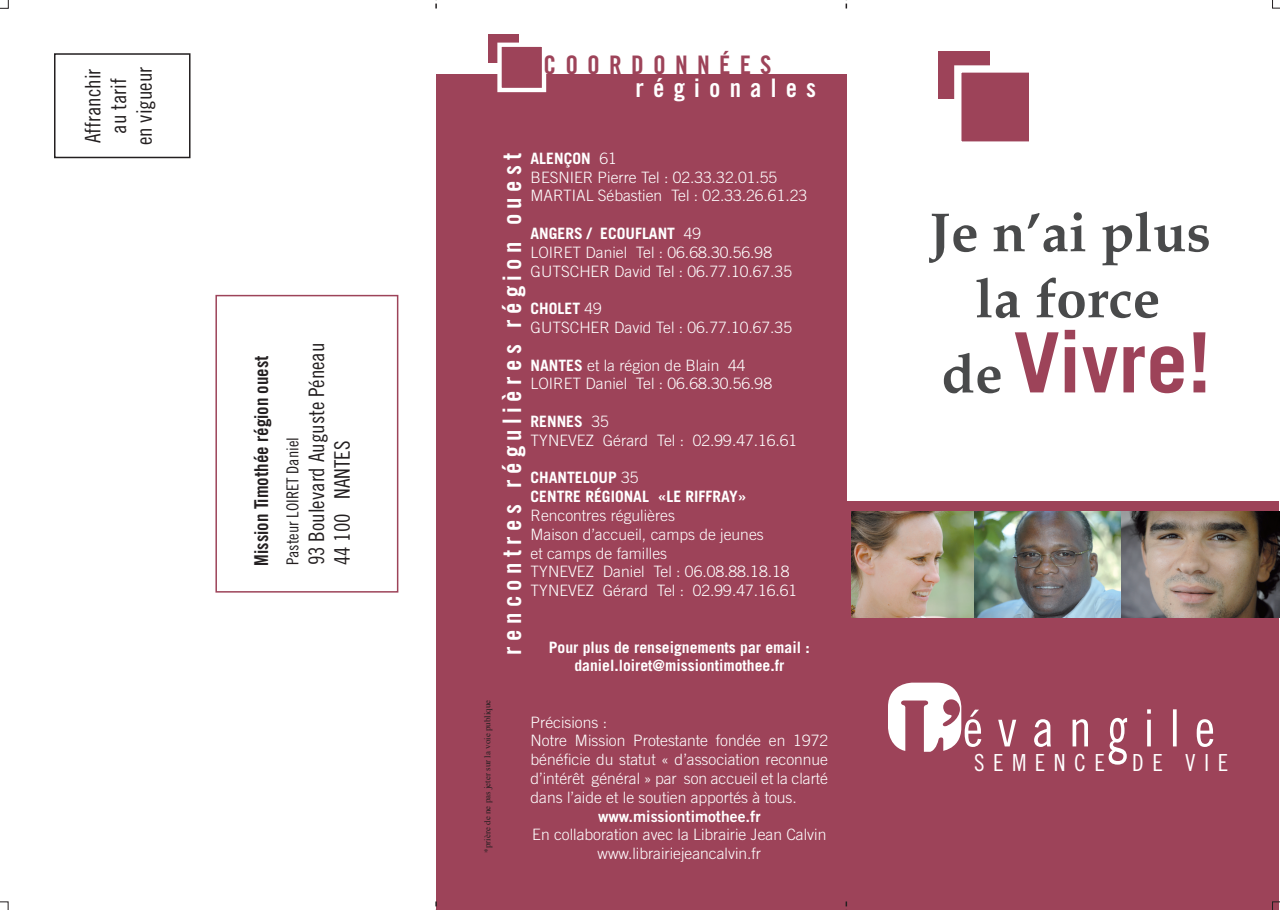
<style>
.page{position:relative;width:1280px;height:910px;background:#fff}
.page>*{position:absolute;margin:0;border:0;box-sizing:border-box;transform-origin:0 0}
.t1{font:700 83.25px "Trade Gothic";color:#9d4359}
.t2{font:55.05px "Palatino Bold Os F";color:#494a4b}
.t3{font:25.5px "Trade Gothic Bold Cond Twenty";letter-spacing:.21em;color:#fff}
.t4{font:25.5px "Trade Gothic Bold Cond Twenty";letter-spacing:.36em;color:#9d4359}
.t5{font:25.5px "Trade Gothic Bold Cond Twenty";letter-spacing:.36em;color:#fff}
.t6{font:23.55px "Trade Gothic Cond Eighteen";letter-spacing:.36em;color:#fff}
.t7{font:21.3px/25.7px "Trade Gothic Cond Eighteen";color:#231f20}
.t8{font:19.05px "Trade Gothic Bold Cond Twenty";color:#231f20}
.t9{font:16.5px "Trade Gothic Cond Eighteen";color:#231f20}
.t10{font:300 15.6px/18.8px "Trade Gothic";color:#fff;text-align:justify}
.t11{font:700 15.6px "Trade Gothic";color:#fff}
.t12{font:15.6px "Trade Gothic Bold Two";color:#fff}
.t13{font:9px "Times";color:#231f20}
.s1{font-weight:300}
.s2{font-weight:700}
.s3{font-family:"Palatino Bold Os F";font-weight:400;font-size:55.05px;color:#494a4b}
</style>
<div class="page">
<div style="left:436px;top:74px;width:411px;height:836px;background:#9d4359"></div>
<div style="left:488px;top:34px;width:31px;height:28px;background:#9d4359"></div>
<div style="left:497px;top:43px;width:49px;height:49px;background:#9d4359;border:4px solid #fff"></div>
<div style="left:847px;top:501px;width:432px;height:409px;background:#9d4359"></div>
<img style="left:851px;top:511px;width:123px;height:107px">
<div style="left:888px;top:683px;width:73px;height:69px;background:#fff;border-radius:24px"></div>
<svg style="left:1147px;top:709px;width:66px;height:38px"></svg>
<svg style="left:1108px;top:718px;width:19px;height:47px"></svg>
<svg style="left:901px;top:699px;width:187px;height:53px"></svg>
<div style="left:938px;top:51px;width:52px;height:47px;background:#9d4359"></div>
<div style="left:954px;top:65px;width:82px;height:84px;background:#9d4359;border:7px solid #fff"></div>
<img style="left:974px;top:511px;width:155px;height:107px">
<img style="left:1121px;top:512px;width:158px;height:106px">
<svg style="left:845px;top:0;width:2px;height:9px"></svg>
<svg style="left:435px;top:0;width:2px;height:9px"></svg>
<svg style="left:845px;top:901px;width:2px;height:9px"></svg>
<svg style="left:435px;top:901px;width:2px;height:9px"></svg>
<svg style="left:0;top:0;width:9px;height:9px"></svg>
<svg style="left:1272px;top:0;width:8px;height:9px"></svg>
<svg style="left:0;top:901px;width:9px;height:9px"></svg>
<svg style="left:1272px;top:901px;width:8px;height:9px"></svg>
<div style="left:215px;top:295px;width:183px;height:298px;border:2px solid #9d4359"></div>
<div style="left:54px;top:53px;width:136px;height:105px;border:2px solid #231f20"></div>
<p class="t7" style="left:80px;top:143px;width:76px;rotate:-90deg">Affranchir</p>
<p class="t7" style="left:105px;top:134px;width:57px;rotate:-90deg">au tarif</p>
<p class="t7" style="left:131px;top:145px;width:80px;rotate:-90deg">en vigueur</p>
<p class="t8" style="left:250px;top:566px;width:212px;rotate:-90deg">Mission Timothée région ouest</p>
<p class="t9" style="left:283px;top:565px;width:130px;rotate:-90deg">Pasteur LOIRET Daniel</p>
<p class="t7" style="left:304px;top:565px;width:224px;rotate:-90deg">93 Boulevard Auguste Péneau<br>44 100 NANTES</p>
<p class="t4" style="left:543px;top:49px;width:230px">COORDONNÉES</p>
<p class="t5" style="left:635px;top:72px;width:182px">régionales</p>
<p class="t11" style="left:531px;top:149px;width:88px">Alençon <span class="s1">61</span></p>
<p class="t10" style="left:531px;top:168px;width:248px">BESNIER Pierre Tel : 02.33.32.01.55</p>
<p class="t10" style="left:531px;top:186px;width:278px">MARTIAL Sébastien Tel : 02.33.26.61.23</p>
<p class="t11" style="left:531px;top:224px;width:172px">Angers / Ecouflant <span class="s1">49</span></p>
<p class="t10" style="left:531px;top:243px;width:243px">LOIRET Daniel Tel : 06.68.30.56.98</p>
<p class="t10" style="left:531px;top:262px;width:263px">GUTSCHER David Tel : 06.77.10.67.35</p>
<p class="t11" style="left:531px;top:299px;width:73px">Cholet <span class="s1">49</span></p>
<p class="t10" style="left:531px;top:318px;width:263px">GUTSCHER David Tel : 06.77.10.67.35</p>
<p class="t10" style="left:531px;top:355px;width:216px"><span class="s2">Nantes</span> et la région de Blain 44</p>
<p class="t10" style="left:531px;top:374px;width:243px">LOIRET Daniel Tel : 06.68.30.56.98</p>
<p class="t11" style="left:531px;top:412px;width:80px">Rennes <span class="s1">35</span></p>
<p class="t10" style="left:531px;top:431px;width:268px">TYNEVEZ Gérard Tel : 02.99.47.16.61</p>
<p class="t11" style="left:531px;top:468px;width:109px">Chanteloup <span class="s1">35</span></p>
<p class="t11" style="left:531px;top:487px;width:217px">Centre régional «le Riffray»</p>
<p class="t10" style="left:531px;top:506px;width:146px">Rencontres régulières</p>
<p class="t10" style="left:531px;top:525px;width:235px">Maison d’accueil, camps de jeunes</p>
<p class="t10" style="left:531px;top:543px;width:138px">et camps de familles</p>
<p class="t10" style="left:531px;top:562px;width:260px">TYNEVEZ Daniel Tel : 06.08.88.18.18</p>
<p class="t10" style="left:531px;top:581px;width:268px">TYNEVEZ Gérard Tel : 02.99.47.16.61</p>
<p class="t3" style="left:496px;top:655px;width:504px;rotate:-90deg">rencontres régulières région ouest</p>
<p class="t11" style="left:549px;top:637px;width:263px">Pour plus de renseignements par email :</p>
<p class="t11" style="left:574px;top:656px;width:212px">daniel.loiret@missiontimothee.fr</p>
<p class="t13" style="left:479px;top:853px;width:154px;rotate:-90deg">*prière de ne pas jeter sur la voie publique</p>
<p class="t10" style="left:531px;top:713px;width:78px">Précisions :</p>
<p class="t10" style="left:531px;top:731px;width:299px">Notre Mission Protestante fondée en 1972 bénéficie du statut « d’association reconnue d’intérêt général » par son accueil et la clarté dans l’aide et le soutien apportés à tous.</p>
<p class="t12" style="left:598px;top:806px;width:164px">www.missiontimothee.fr</p>
<p class="t10" style="left:532px;top:825px;width:296px">En collaboration avec la Librairie Jean Calvin</p>
<p class="t10" style="left:598px;top:844px;width:165px">www.librairiejeancalvin.fr</p>
<p class="t2" style="left:930px;top:200px;width:283px">Je n’ai plus</p>
<p class="t2" style="left:975px;top:266px;width:186px">la force</p>
<p class="t1" style="left:941px;top:312px;width:271px"><span class="s3">de</span> vivre!</p>
<p class="t6" style="left:974px;top:748px;width:255px">SEMENCE DE VIE</p>
</div>
